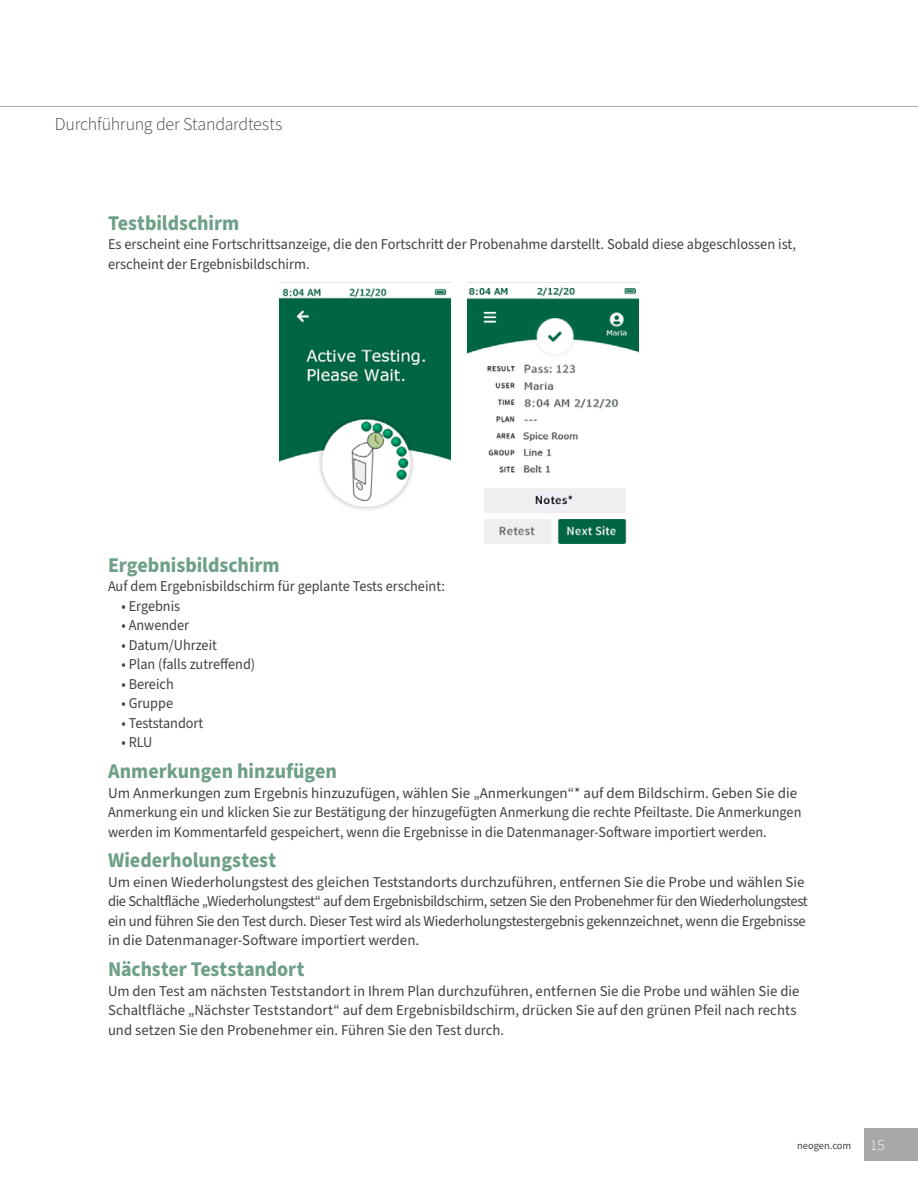
<style>
.page{position:relative;width:918px;height:1188px;background:#fff}
.page>*{position:absolute;margin:0;border:0;box-sizing:border-box;transform-origin:0 0}
.t1{font:700 21px "Source Sans Pro";color:#6e9f87;scale:.95 1}
.t2{font:300 18px "Source Sans Pro";letter-spacing:-.015em;color:#414042}
.t3{font:15px/19.5px "Source Sans Pro";color:#414042}
.t4{font:15px "Source Sans Pro";color:#414042;scale:.95 1}
.t5{font:15px/19.5px "Source Sans Pro";color:#414042;scale:.96 1}
.t6{font:300 15px "Source Sans Pro";color:#fff}
.t7{font:10.5px "Source Sans Pro";color:#414042}
</style>
<div class="page">
<div style="left:864px;top:1128px;width:54px;height:33px;background:#a8a8a9"></div>
<hr style="left:0;top:106px;width:918px;height:1px;background:#a8a8a9">
<img style="left:280px;top:288px;width:171px;height:222px">
<img style="left:467px;top:287px;width:171px;height:257px">
<p class="t2" style="left:55px;top:112px;width:229px">Durchführung der Standardtests</p>
<h1 class="t1" style="left:108px;top:208px;width:140px">Testbildschirm</h1>
<p class="t5" style="left:108px;top:235px;width:718px">Es erscheint eine Fortschrittsanzeige, die den Fortschritt der Probenahme darstellt. Sobald diese abgeschlossen ist, erscheint der Ergebnisbildschirm.</p>
<h1 class="t1" style="left:108px;top:551px;width:182px">Ergebnisbildschirm</h1>
<p class="t4" style="left:108px;top:576px;width:356px">Auf dem Ergebnisbildschirm für geplante Tests erscheint:</p>
<p class="t4" style="left:121px;top:596px;width:63px">• Ergebnis</p>
<p class="t4" style="left:121px;top:615px;width:73px">• Anwender</p>
<p class="t4" style="left:121px;top:635px;width:102px">• Datum/Uhrzeit</p>
<p class="t4" style="left:121px;top:654px;width:142px">• Plan (falls zutreffend)</p>
<p class="t4" style="left:121px;top:674px;width:57px">• Bereich</p>
<p class="t4" style="left:121px;top:693px;width:56px">• Gruppe</p>
<p class="t4" style="left:121px;top:713px;width:88px">• Teststandort</p>
<p class="t4" style="left:121px;top:732px;width:34px">• RLU</p>
<h1 class="t1" style="left:108px;top:757px;width:242px">Anmerkungen hinzufügen</h1>
<p class="t3" style="left:108px;top:783px;width:695px">Um Anmerkungen zum Ergebnis hinzuzufügen, wählen Sie „Anmerkungen“* auf dem Bildschirm. Geben Sie die<br>Anmerkung ein und klicken Sie zur Bestätigung der hinzugefügten Anmerkung die rechte Pfeiltaste. Die Anmerkungen werden im Kommentarfeld gespeichert, wenn die Ergebnisse in die Datenmanager-Software importiert werden.</p>
<h1 class="t1" style="left:108px;top:846px;width:179px">Wiederholungstest</h1>
<p class="t3" style="left:108px;top:873px;width:701px">Um einen Wiederholungstest des gleichen Teststandorts durchzuführen, entfernen Sie die Probe und wählen Sie die Schaltfläche „Wiederholungstest“ auf dem Ergebnisbildschirm, setzen Sie den Probenehmer für den Wiederholungstest ein und führen Sie den Test durch. Dieser Test wird als Wiederholungstestergebnis gekennzeichnet, wenn die Ergebnisse in die Datenmanager-Software importiert werden.</p>
<h1 class="t1" style="left:108px;top:955px;width:208px">Nächster Teststandort</h1>
<p class="t3" style="left:108px;top:981px;width:693px">Um den Test am nächsten Teststandort in Ihrem Plan durchzuführen, entfernen Sie die Probe und wählen Sie die<br>Schaltfläche „Nächster Teststandort“ auf dem Ergebnisbildschirm, drücken Sie auf den grünen Pfeil nach rechts und setzen Sie den Probenehmer ein. Führen Sie den Test durch.</p>
<p class="t7" style="left:797px;top:1138px;width:56px">neogen.com</p>
<p class="t6" style="left:870px;top:1135px;width:16px">15</p>
</div>
